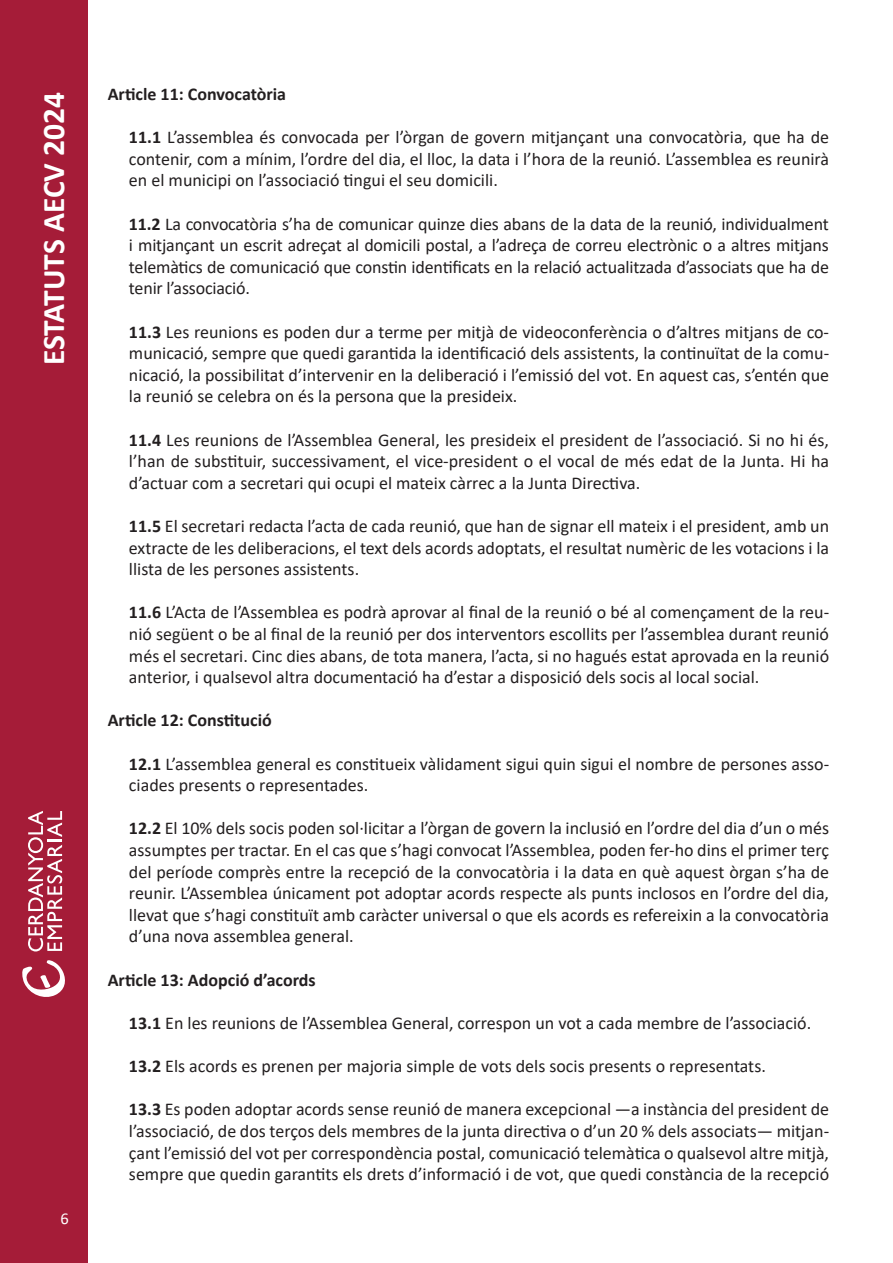
<style>
.page{position:relative;width:893px;height:1263px;background:#fff}
.page>*{position:absolute;margin:0;border:0;box-sizing:border-box;transform-origin:0 0}
.t1{font:700 31.5px "Calibri";color:#fff}
.t2{font:18px/21.6px "Calibri";color:#231f20;text-align:justify}
.t3{font:700 18px "Calibri";color:#231f20}
.t4{font:16.5px "Calibri";color:#fff}
.s1{font-weight:700}
</style>
<div class="page">
<div style="left:0;top:0;width:88px;height:1263px;background:#a51c38"></div>
<svg style="left:22px;top:960px;width:43px;height:37px"></svg>
<svg style="left:28px;top:811px;width:34px;height:140px"></svg>
<h1 class="t1" style="left:31px;top:365px;width:275px;rotate:-90deg">ESTATUTS AECV 2024</h1>
<p class="t3" style="left:108px;top:81px;width:180px">Article 11: Convocatòria</p>
<p class="t2" style="left:129px;top:126px;width:702px"><span class="s1">11.1</span> L’assemblea és convocada per l’òrgan de govern mitjançant una convocatòria, que ha de contenir, com a mínim, l’ordre del dia, el lloc, la data i l’hora de la reunió. L’assemblea es reunirà en el municipi on l’associació tingui el seu domicili.</p>
<p class="t2" style="left:129px;top:212px;width:702px"><span class="s1">11.2</span> La convocatòria s’ha de comunicar quinze dies abans de la data de la reunió, individualment i mitjançant un escrit adreçat al domicili postal, a l’adreça de correu electrònic o a altres mitjans telemàtics de comunicació que constin identificats en la relació actualitzada d’associats que ha de tenir l’associació.</p>
<p class="t2" style="left:129px;top:320px;width:702px"><span class="s1">11.3</span> Les reunions es poden dur a terme per mitjà de videoconferència o d’altres mitjans de co&shy;municació, sempre que quedi garantida la identificació dels assistents, la continuïtat de la comu&shy;nicació, la possibilitat d’intervenir en la deliberació i l’emissió del vot. En aquest cas, s’entén que la reunió se celebra on és la persona que la presideix.</p>
<p class="t2" style="left:129px;top:428px;width:702px"><span class="s1">11.4</span> Les reunions de l’Assemblea General, les presideix el president de l’associació. Si no hi és, l’han de substituir, successivament, el vice-president o el vocal de més edat de la Junta. Hi ha d’actuar com a secretari qui ocupi el mateix càrrec a la Junta Directiva.</p>
<p class="t2" style="left:129px;top:515px;width:702px"><span class="s1">11.5</span> El secretari redacta l’acta de cada reunió, que han de signar ell mateix i el president, amb un extracte de les deliberacions, el text dels acords adoptats, el resultat numèric de les votacions i la llista de les persones assistents.</p>
<p class="t2" style="left:129px;top:601px;width:702px"><span class="s1">11.6</span> L’Acta de l’Assemblea es podrà aprovar al final de la reunió o bé al començament de la reu&shy;nió següent o be al final de la reunió per dos interventors escollits per l’assemblea durant reunió més el secretari. Cinc dies abans, de tota manera, l’acta, si no hagués estat aprovada en la reunió anterior, i qualsevol altra documentació ha d’estar a disposició dels socis al local social.</p>
<p class="t3" style="left:108px;top:708px;width:166px">Article 12: Constitució</p>
<p class="t2" style="left:129px;top:752px;width:702px"><span class="s1">12.1</span> L’assemblea general es constitueix vàlidament sigui quin sigui el nombre de persones asso&shy;ciades presents o representades.</p>
<p class="t2" style="left:129px;top:817px;width:702px"><span class="s1">12.2</span> El 10% dels socis poden sol·licitar a l’òrgan de govern la inclusió en l’ordre del dia d’un o més assumptes per tractar. En el cas que s’hagi convocat l’Assemblea, poden fer-ho dins el primer terç del període comprès entre la recepció de la convocatòria i la data en què aquest òrgan s’ha de reunir. L’Assemblea únicament pot adoptar acords respecte als punts inclosos en l’ordre del dia, llevat que s’hagi constituït amb caràcter universal o que els acords es refereixin a la convocatòria d’una nova assemblea general.</p>
<p class="t3" style="left:108px;top:967px;width:210px">Article 13: Adopció d’acords</p>
<p class="t2" style="left:129px;top:1012px;width:684px"><span class="s1">13.1</span> En les reunions de l’Assemblea General, correspon un vot a cada membre de l’associació.</p>
<p class="t2" style="left:129px;top:1055px;width:638px"><span class="s1">13.2</span> Els acords es prenen per majoria simple de vots dels socis presents o representats.</p>
<p class="t2" style="left:129px;top:1098px;width:702px"><span class="s1">13.3</span> Es poden adoptar acords sense reunió de manera excepcional —a instància del president de l’associació, de dos terços dels membres de la junta directiva o d’un 20 % dels associats— mitjan&shy;çant l’emissió del vot per correspondència postal, comunicació telemàtica o qualsevol altre mitjà, sempre que quedin garantits els drets d’informació i de vot, que quedi constància de la recepció</p>
<p class="t4" style="left:61px;top:1207px;width:10px">6</p>
</div>
